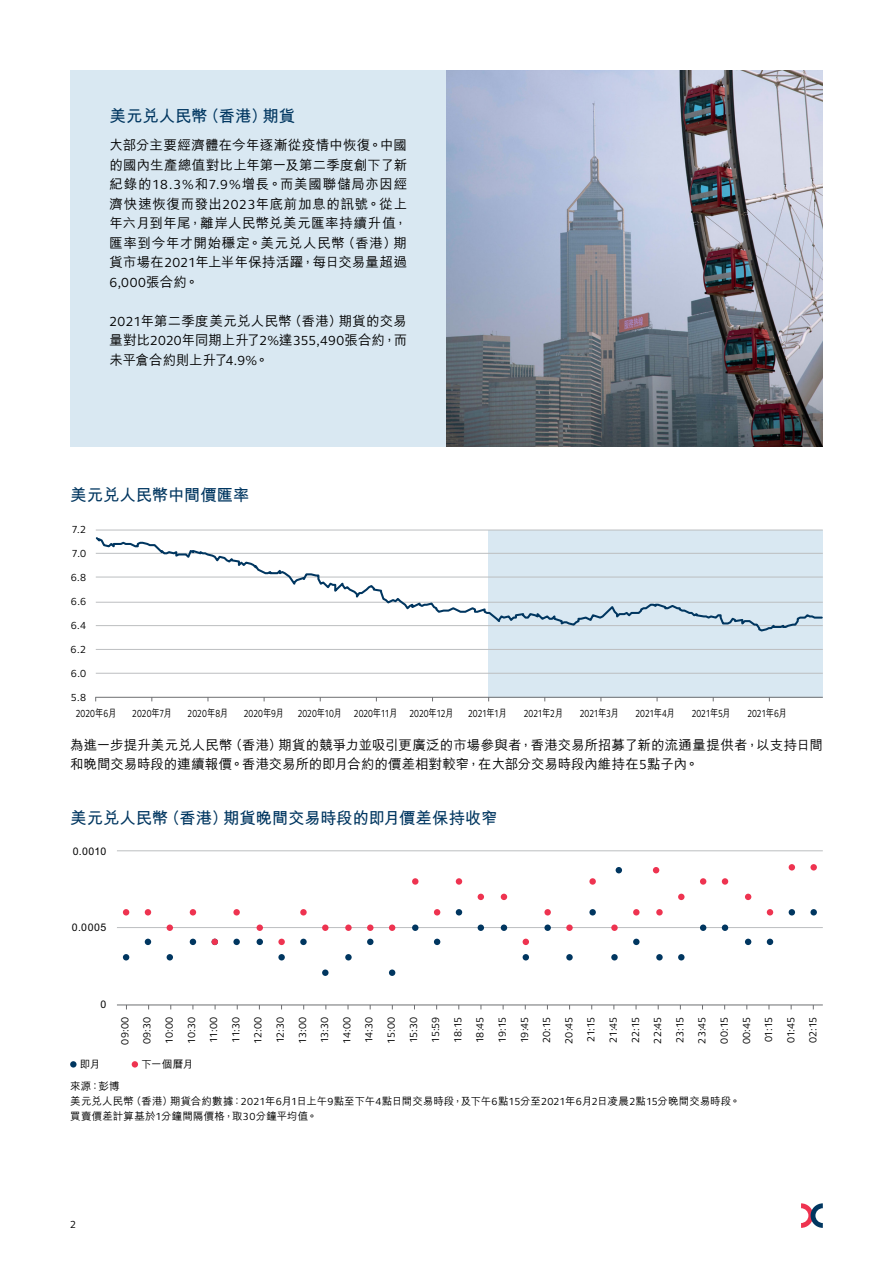
<style>
.page{position:relative;width:893px;height:1263px;background:#fff}
.page>*{position:absolute;margin:0;border:0;box-sizing:border-box;transform-origin:0 0}
.t1{font:700 16.5px "M Hei HK";letter-spacing:-.015em;color:#003660}
.t2{font:500 13.5px/19.5px "M Hei HK";letter-spacing:.005em;color:#000;text-align:justify}
.t3{font:13.5px "FS Elliot Pro";color:#000}
.t4{font:10.5px/22.2px "FS Elliot Pro";letter-spacing:-.01em;color:#000;text-align:justify}
.t5{font:500 10.5px/15px "M Hei HK";letter-spacing:.01em;color:#000}
.t6{font:10.5px "FS Elliot Pro";letter-spacing:-.01em;color:#000;scale:.8 1}
.s1{font-family:"FS Elliot Pro";font-weight:400}
.s2{font-family:"M Hei HK";font-weight:500}
</style>
<div class="page">
<svg style="left:801px;top:1203px;width:22px;height:25px"></svg>
<div style="left:70px;top:70px;width:753px;height:376px;background:#d9e8f2"></div>
<img style="left:446px;top:70px;width:377px;height:376px">
<div style="left:489px;top:530px;width:334px;height:168px;background:#d9e8f2"></div>
<hr style="left:95px;top:697px;width:728px;height:1px;background:#6d6e71">
<hr style="left:96px;top:673px;width:727px;height:1px;background:#bcbec0">
<hr style="left:96px;top:649px;width:727px;height:1px;background:#bcbec0">
<hr style="left:96px;top:530px;width:727px;height:1px;background:#bcbec0">
<svg style="left:95px;top:535px;width:728px;height:98px"></svg>
<div style="left:70px;top:1061px;width:7px;height:6px;background:#003660;border-radius:50%"></div>
<svg style="left:132px;top:1061px;width:6px;height:6px"></svg>
<hr style="left:117px;top:850px;width:706px;height:1px;background:#bcbec0">
<hr style="left:117px;top:927px;width:706px;height:1px;background:#bcbec0">
<hr style="left:117px;top:1005px;width:706px;height:1px;background:#6d6e71">
<svg style="left:123px;top:954px;width:6px;height:6px"></svg>
<svg style="left:145px;top:939px;width:6px;height:6px"></svg>
<svg style="left:167px;top:954px;width:6px;height:6px"></svg>
<svg style="left:190px;top:939px;width:6px;height:6px"></svg>
<div style="left:233px;top:939px;width:7px;height:6px;background:#003660;border-radius:50%"></div>
<svg style="left:257px;top:939px;width:6px;height:6px"></svg>
<div style="left:278px;top:954px;width:7px;height:6px;background:#003660;border-radius:50%"></div>
<div style="left:300px;top:939px;width:7px;height:6px;background:#003660;border-radius:50%"></div>
<div style="left:322px;top:969px;width:7px;height:7px;background:#003660;border-radius:50%"></div>
<div style="left:345px;top:954px;width:7px;height:6px;background:#003660;border-radius:50%"></div>
<svg style="left:367px;top:939px;width:6px;height:6px"></svg>
<div style="left:389px;top:969px;width:6px;height:7px;background:#003660;border-radius:50%"></div>
<div style="left:412px;top:924px;width:6px;height:7px;background:#003660;border-radius:50%"></div>
<svg style="left:434px;top:939px;width:6px;height:6px"></svg>
<svg style="left:456px;top:909px;width:6px;height:6px"></svg>
<div style="left:478px;top:924px;width:6px;height:7px;background:#003660;border-radius:50%"></div>
<div style="left:501px;top:924px;width:6px;height:7px;background:#003660;border-radius:50%"></div>
<svg style="left:523px;top:954px;width:6px;height:6px"></svg>
<div style="left:544px;top:924px;width:7px;height:7px;background:#003660;border-radius:50%"></div>
<div style="left:566px;top:954px;width:7px;height:6px;background:#003660;border-radius:50%"></div>
<div style="left:589px;top:909px;width:7px;height:6px;background:#003660;border-radius:50%"></div>
<div style="left:611px;top:954px;width:7px;height:6px;background:#003660;border-radius:50%"></div>
<div style="left:633px;top:939px;width:7px;height:6px;background:#003660;border-radius:50%"></div>
<div style="left:656px;top:954px;width:7px;height:6px;background:#003660;border-radius:50%"></div>
<svg style="left:678px;top:954px;width:6px;height:6px"></svg>
<div style="left:700px;top:924px;width:6px;height:7px;background:#003660;border-radius:50%"></div>
<div style="left:722px;top:924px;width:6px;height:7px;background:#003660;border-radius:50%"></div>
<svg style="left:745px;top:939px;width:6px;height:6px"></svg>
<svg style="left:767px;top:939px;width:6px;height:6px"></svg>
<svg style="left:789px;top:909px;width:6px;height:6px"></svg>
<div style="left:810px;top:909px;width:7px;height:6px;background:#003660;border-radius:50%"></div>
<svg style="left:616px;top:867px;width:6px;height:6px"></svg>
<svg style="left:123px;top:909px;width:6px;height:6px"></svg>
<svg style="left:145px;top:909px;width:6px;height:6px"></svg>
<div style="left:167px;top:924px;width:6px;height:7px;background:#ee3350;border-radius:50%"></div>
<svg style="left:190px;top:909px;width:6px;height:6px"></svg>
<svg style="left:212px;top:939px;width:6px;height:6px"></svg>
<div style="left:233px;top:909px;width:7px;height:6px;background:#ee3350;border-radius:50%"></div>
<div style="left:257px;top:924px;width:6px;height:7px;background:#ee3350;border-radius:50%"></div>
<div style="left:278px;top:939px;width:7px;height:6px;background:#ee3350;border-radius:50%"></div>
<div style="left:300px;top:909px;width:7px;height:6px;background:#ee3350;border-radius:50%"></div>
<div style="left:322px;top:924px;width:7px;height:7px;background:#ee3350;border-radius:50%"></div>
<div style="left:345px;top:924px;width:7px;height:7px;background:#ee3350;border-radius:50%"></div>
<div style="left:367px;top:924px;width:6px;height:7px;background:#ee3350;border-radius:50%"></div>
<div style="left:389px;top:924px;width:6px;height:7px;background:#ee3350;border-radius:50%"></div>
<div style="left:412px;top:878px;width:6px;height:7px;background:#ee3350;border-radius:50%"></div>
<svg style="left:434px;top:909px;width:6px;height:6px"></svg>
<div style="left:456px;top:878px;width:6px;height:7px;background:#ee3350;border-radius:50%"></div>
<svg style="left:478px;top:894px;width:6px;height:6px"></svg>
<svg style="left:501px;top:894px;width:6px;height:6px"></svg>
<svg style="left:523px;top:939px;width:6px;height:6px"></svg>
<div style="left:544px;top:909px;width:7px;height:6px;background:#ee3350;border-radius:50%"></div>
<div style="left:566px;top:924px;width:7px;height:7px;background:#ee3350;border-radius:50%"></div>
<div style="left:589px;top:878px;width:7px;height:7px;background:#ee3350;border-radius:50%"></div>
<div style="left:611px;top:924px;width:7px;height:7px;background:#ee3350;border-radius:50%"></div>
<div style="left:633px;top:909px;width:7px;height:6px;background:#ee3350;border-radius:50%"></div>
<div style="left:656px;top:909px;width:7px;height:6px;background:#ee3350;border-radius:50%"></div>
<svg style="left:678px;top:894px;width:6px;height:6px"></svg>
<div style="left:700px;top:878px;width:6px;height:7px;background:#ee3350;border-radius:50%"></div>
<div style="left:722px;top:878px;width:6px;height:7px;background:#ee3350;border-radius:50%"></div>
<svg style="left:745px;top:894px;width:6px;height:6px"></svg>
<svg style="left:767px;top:909px;width:6px;height:6px"></svg>
<svg style="left:789px;top:864px;width:6px;height:6px"></svg>
<div style="left:810px;top:864px;width:7px;height:6px;background:#ee3350;border-radius:50%"></div>
<svg style="left:653px;top:867px;width:6px;height:6px"></svg>
<p class="t1" style="left:109px;top:104px;width:187px">美元兌人民幣（香港）期貨</p>
<p class="t2" style="left:109px;top:134px;width:299px">大部分主要經濟體在今年逐漸從疫情中恢復。中國的國內生產總值對比上年第一及第二季度創下了新紀錄的<span class="s1">18.3%</span>和<span class="s1">7.9%</span>增長。而美國聯儲局亦因經濟快速恢復而發出<span class="s1">2023</span>年底前加息的訊號。從上年六月到年尾，離岸人民幣兌美元匯率持續升值，匯率到今年才開始穩定。美元兌人民幣（香港）期貨市場在<span class="s1">2021</span>年上半年保持活躍，每日交易量超過</p>
<p class="t3" style="left:109px;top:273px;width:91px">6,000<span class="s2">張合約。</span></p>
<p class="t2" style="left:109px;top:310px;width:299px"><span class="s1">2021</span>年第二季度美元兌人民幣（香港）期貨的交易量對比<span class="s1">2020</span>年同期上升了<span class="s1">2%</span>達<span class="s1">355,490</span>張合約，而未平倉合約則上升了<span class="s1">4.9%</span>。</p>
<p class="t1" style="left:70px;top:483px;width:181px">美元兌人民幣中間價匯率</p>
<p class="t4" style="left:72px;top:518px;width:16px">7.2</p>
<p class="t4" style="left:72px;top:542px;width:16px">7.0</p>
<p class="t4" style="left:71px;top:566px;width:17px">6.8</p>
<p class="t4" style="left:71px;top:590px;width:17px">6.6</p>
<p class="t4" style="left:71px;top:614px;width:17px">6.4</p>
<p class="t4" style="left:71px;top:638px;width:17px">6.2</p>
<p class="t4" style="left:71px;top:662px;width:17px">6.0</p>
<p class="t4" style="left:71px;top:686px;width:17px">5.8</p>
<p class="t6" style="left:76px;top:706px;width:52px">2020<span class="s2">年</span>6<span class="s2">月</span></p>
<p class="t6" style="left:132px;top:706px;width:51px">2020<span class="s2">年</span>7<span class="s2">月</span></p>
<p class="t6" style="left:188px;top:706px;width:52px">2020<span class="s2">年</span>8<span class="s2">月</span></p>
<p class="t6" style="left:244px;top:706px;width:52px">2020<span class="s2">年</span>9<span class="s2">月</span></p>
<p class="t6" style="left:298px;top:706px;width:196px">2020<span class="s2">年</span>10<span class="s2">月</span> 2020<span class="s2">年</span>11<span class="s2">月</span> 2020<span class="s2">年</span>12<span class="s2">月</span></p>
<p class="t6" style="left:468px;top:706px;width:50px">2021<span class="s2">年</span>1<span class="s2">月</span></p>
<p class="t6" style="left:524px;top:706px;width:51px">2021<span class="s2">年</span>2<span class="s2">月</span></p>
<p class="t6" style="left:580px;top:706px;width:50px">2021<span class="s2">年</span>3<span class="s2">月</span></p>
<p class="t6" style="left:635px;top:706px;width:51px">2021<span class="s2">年</span>4<span class="s2">月</span></p>
<p class="t6" style="left:692px;top:706px;width:50px">2021<span class="s2">年</span>5<span class="s2">月</span></p>
<p class="t6" style="left:747px;top:706px;width:51px">2021<span class="s2">年</span>6<span class="s2">月</span></p>
<p class="t2" style="left:70px;top:734px;width:754px">為進一步提升美元兌人民幣（香港）期貨的競爭力並吸引更廣泛的市場參與者，香港交易所招募了新的流通量提供者，以支持日間和晚間交易時段的連續報價。香港交易所的即月合約的價差相對較窄，在大部分交易時段內維持在<span class="s1">5</span>點子內。</p>
<p class="t1" style="left:70px;top:806px;width:429px">美元兌人民幣（香港）期貨晚間交易時段的即月價差保持收窄</p>
<p class="t5" style="left:73px;top:842px;width:35px">0.0010</p>
<p class="t5" style="left:72px;top:919px;width:36px">0.0005</p>
<p class="t5" style="left:100px;top:995px;width:7px">0</p>
<p class="t4" style="left:114px;top:1044px;width:29px;rotate:-90deg">09:00<br>09:30<br>10:00<br>10:30<br>11:00<br>11:30<br>12:00<br>12:30<br>13:00<br>13:30<br>14:00<br>14:30<br>15:00<br>15:30<br>15:59<br>18:15<br>18:45<br>19:15<br>19:45<br>20:15<br>20:45<br>21:15<br>21:45<br>22:15<br>22:45<br>23:15<br>23:45<br>00:15<br>00:45<br>01:15<br>01:45<br>02:15</p>
<p class="t5" style="left:80px;top:1056px;width:22px">即月</p>
<p class="t5" style="left:141px;top:1056px;width:54px">下一個曆月</p>
<p class="t5" style="left:70px;top:1077px;width:672px">來源：彭博<br>美元兌人民幣（香港）期貨合約數據：<span class="s1">2021</span>年<span class="s1">6</span>月<span class="s1">1</span>日上午<span class="s1">9</span>點至下午<span class="s1">4</span>點日間交易時段，及下午<span class="s1">6</span>點<span class="s1">15</span>分至<span class="s1">2021</span>年<span class="s1">6</span>月<span class="s1">2</span>日凌晨<span class="s1">2</span>點<span class="s1">15</span>分晚間交易時段。買賣價差計算基於<span class="s1">1</span>分鐘間隔價格，取<span class="s1">30</span>分鐘平均值。</p>
<p class="t4" style="left:70px;top:1213px;width:8px">2</p>
</div>
